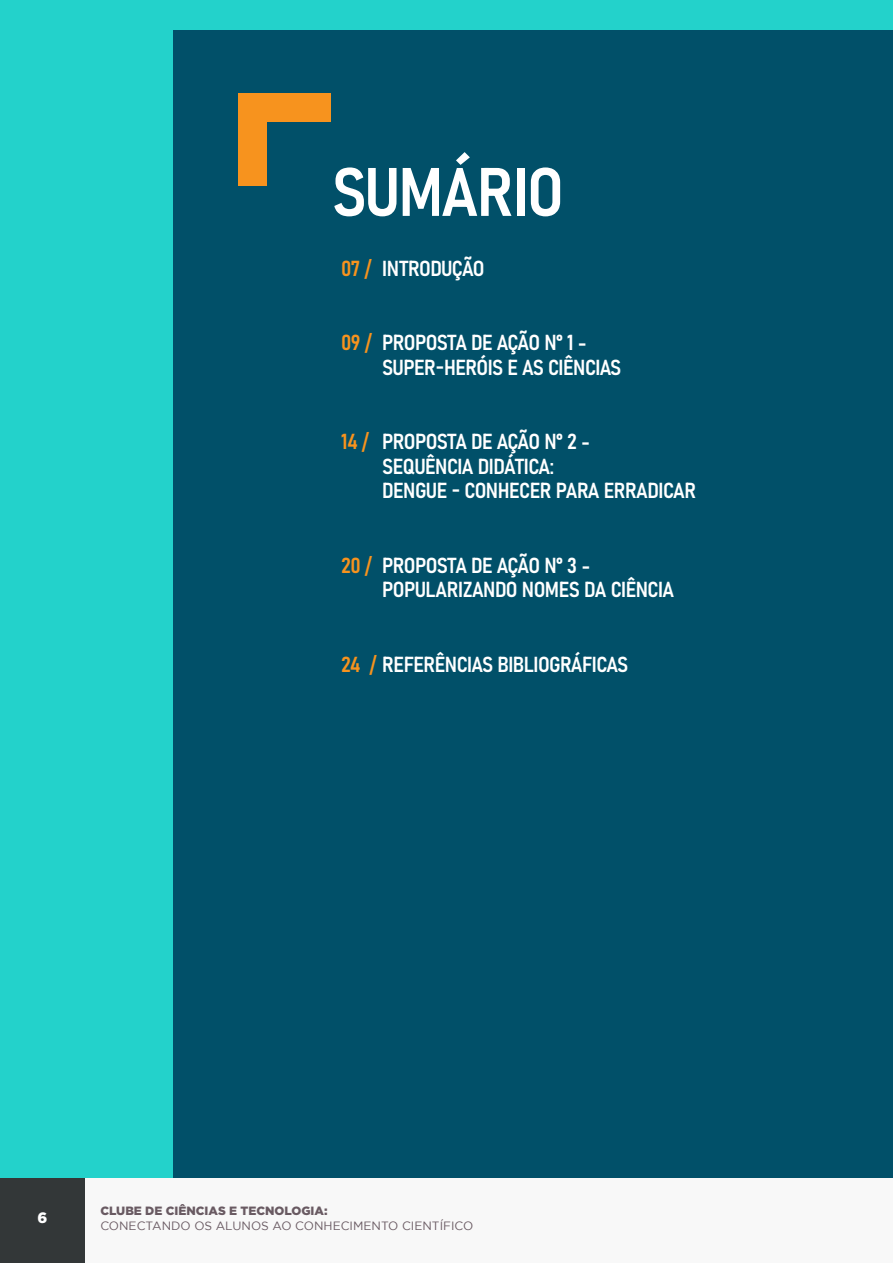
<style>
.page{position:relative;width:893px;height:1263px;background:#fff}
.page>*{position:absolute;margin:0;border:0;box-sizing:border-box;transform-origin:0 0}
.t1{font:67.5px "Bahnschrift";letter-spacing:-.025em;color:#fff}
.t2{font:21.45px/24.8px "Bahnschrift";letter-spacing:-.03em;color:#fff}
.t3{font:21.45px "Bahnschrift";letter-spacing:-.02em;color:#f7931e}
.t4{font:900 15px "Gotham";color:#fff}
.t5{font:12px "Gotham";color:#695a62}
.t6{font:900 12px "Gotham";color:#695a62}
.s1{color:#f7931e}
</style>
<div class="page">
<div style="left:0;top:1178px;width:893px;height:85px;background:#f8f8f8"></div>
<div style="left:0;top:1178px;width:85px;height:85px;background:#333738"></div>
<div style="left:0;top:0;width:893px;height:1178px;background:#015069"></div>
<div style="left:0;top:0;width:172px;height:1178px;background:#23d2cb"></div>
<div style="left:238px;top:94px;width:29px;height:92px;background:#f7931e"></div>
<div style="left:238px;top:94px;width:92px;height:28px;background:#f7931e"></div>
<div style="left:0;top:0;width:893px;height:30px;background:#23d2cb"></div>
<h1 class="t1" style="left:332px;top:141px;width:234px">SUMÁRIO</h1>
<p class="t2" style="left:382px;top:254px;width:104px">INTRODUÇÃO</p>
<p class="t3" style="left:341px;top:252px;width:32px">07 /</p>
<p class="t3" style="left:341px;top:326px;width:32px">09 /</p>
<p class="t2" style="left:382px;top:328px;width:241px">PROPOSTA DE AÇÃO N° 1 -<br>SUPER-HERÓIS E AS CIÊNCIAS</p>
<p class="t3" style="left:341px;top:425px;width:29px">14 /</p>
<p class="t2" style="left:382px;top:427px;width:315px">PROPOSTA DE AÇÃO N° 2 -<br>SEQUÊNCIA DIDÁTICA:<br>DENGUE - CONHECER PARA ERRADICAR</p>
<p class="t3" style="left:341px;top:549px;width:32px">20 /</p>
<p class="t2" style="left:382px;top:551px;width:293px">PROPOSTA DE AÇÃO N° 3 -<br>POPULARIZANDO NOMES DA CIÊNCIA</p>
<p class="t2" style="left:341px;top:650px;width:289px"><span class="s1">24 /</span> REFERÊNCIAS BIBLIOGRÁFICAS</p>
<p class="t4" style="left:38px;top:1209px;width:11px">6</p>
<p class="t6" style="left:100px;top:1204px;width:229px">CLUBE DE CIÊNCIAS E TECNOLOGIA:</p>
<p class="t5" style="left:100px;top:1219px;width:374px">CONECTANDO OS ALUNOS AO CONHECIMENTO CIENTÍFICO</p>
</div>
